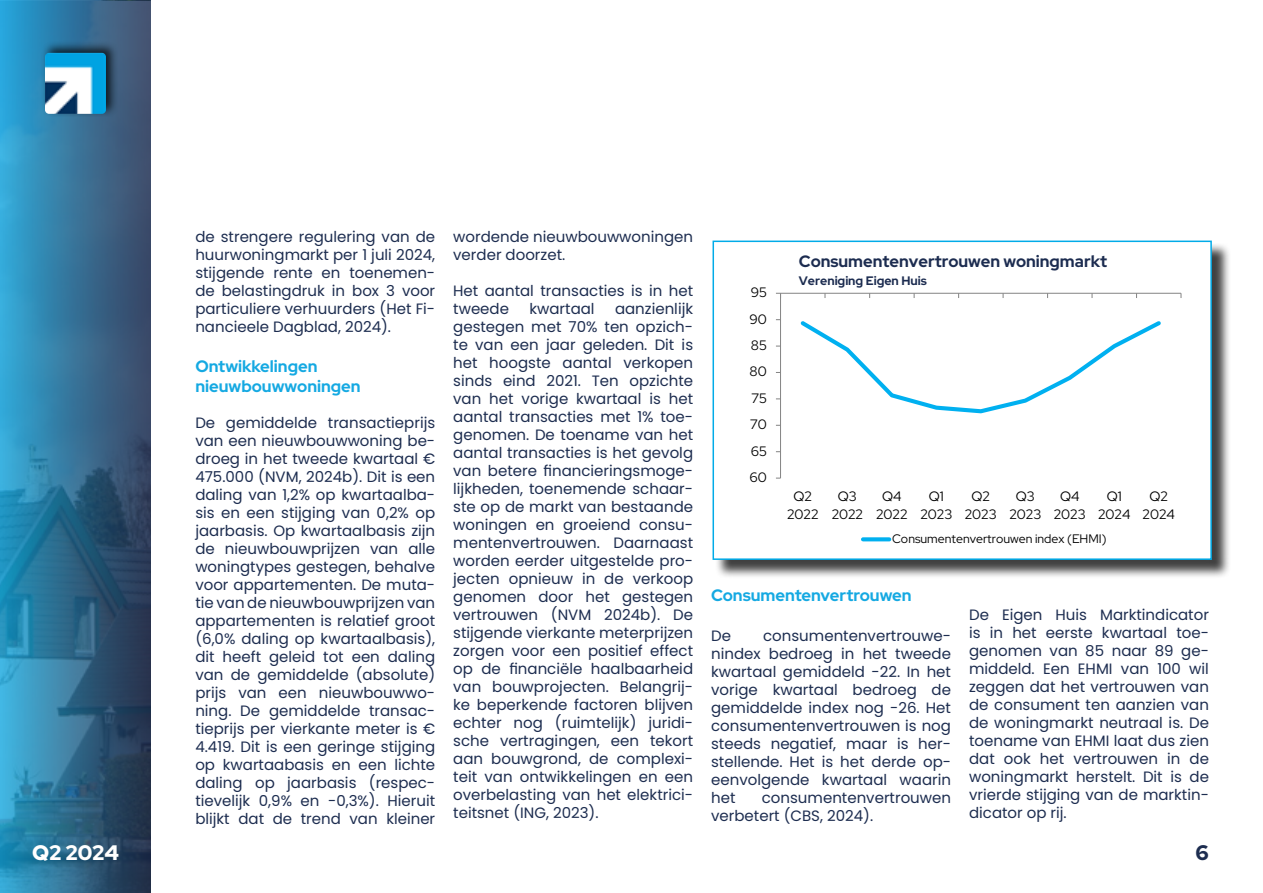
<style>
.page{position:relative;width:1263px;height:893px;background:#fff}
.page>*{position:absolute;margin:0;border:0;box-sizing:border-box;transform-origin:0 0}
.t1{font:900 21px "Red Hat Display";color:#fff}
.t2{font:900 21px "Red Hat Display";color:#1d2d50}
.t3{font:700 16.5px/19.8px "Red Hat Display";color:#15a9e2}
.t4{font:700 16.35px "Red Hat Display";color:#1c2c50}
.t5{font:15px/18px "Poppins";color:#1d2d50;text-align:justify}
.t6{font:13.65px/18.1px "Red Hat Display";color:#000;text-align:center}
.t7{font:12.3px "Red Hat Display";color:#000}
.t8{font:700 12.3px "Red Hat Display";letter-spacing:-.005em;color:#1c2c50}
</style>
<div class="page">
<div style="left:715px;top:243px;width:516px;height:336px;background:#000;opacity:.75"></div>
<div style="left:713px;top:241px;width:498px;height:318px;background:#fff"></div>
<hr style="left:780px;top:293px;width:1px;height:185px;background:#868686">
<hr style="left:780px;top:293px;width:401px;height:1px;background:#868686">
<svg style="left:800px;top:321px;width:361px;height:93px"></svg>
<svg style="left:863px;top:537px;width:26px;height:4px"></svg>
<div style="left:712px;top:241px;width:500px;height:319px;border:2px solid #01abe8"></div>
<svg style="left:0;top:0;width:151px;height:893px;background:#316f93"></svg>
<div style="left:41px;top:41px;width:77px;height:76px;background:#000;opacity:.75"></div>
<img style="left:45px;top:53px;width:61px;height:61px">
<p class="t5" style="left:195px;top:228px;width:241px">de strengere regulering van de huurwoningmarkt per 1 juli 2024, stijgende rente en toenemen&shy;de belastingdruk in box 3 voor particuliere verhuurders (Het Fi&shy;nancieele Dagblad, 2024).</p>
<p class="t3" style="left:195px;top:356px;width:167px">Ontwikkelingen nieuwbouwwoningen</p>
<p class="t5" style="left:195px;top:413px;width:241px">De gemiddelde transactieprijs van een nieuwbouwwoning be&shy;droeg in het tweede kwartaal € 475.000 (NVM, 2024b). Dit is een daling van 1,2% op kwartaalba&shy;sis en een stijging van 0,2% op jaarbasis. Op kwartaalbasis zijn de nieuwbouwprijzen van alle woningtypes gestegen, behalve voor appartementen. De muta&shy;tie van de nieuwbouwprijzen van appartementen is relatief groot (6,0% daling op kwartaalbasis), dit heeft geleid tot een daling van de gemiddelde (absolute) prijs van een nieuwbouwwo&shy;ning. De gemiddelde transac&shy;tieprijs per vierkante meter is € 4.419. Dit is een geringe stijging op kwartaabasis en een lichte daling op jaarbasis (respec&shy;tievelijk 0,9% en -0,3%). Hieruit blijkt dat de trend van kleiner</p>
<p class="t5" style="left:453px;top:228px;width:241px">wordende nieuwbouwwoningen verder doorzet.</p>
<p class="t5" style="left:453px;top:282px;width:241px">Het aantal transacties is in het tweede</p>
<p class="t5" style="left:453px;top:300px;width:241px;text-indent:162px">aanzienlijk gestegen met 70% ten opzich&shy;te van een jaar geleden. Dit is het hoogste aantal verkopen sinds eind 2021. Ten opzichte van het vorige kwartaal is het aantal transacties met 1% toe&shy;genomen. De toename van het aantal transacties is het gevolg van betere financieringsmoge&shy;lijkheden, toenemende schaar&shy;ste op de markt van bestaande woningen en groeiend consu&shy;mentenvertrouwen. Daarnaast worden eerder uitgestelde pro&shy;jecten opnieuw in de verkoop genomen door het gestegen vertrouwen (NVM 2024b). De stijgende vierkante meterprijzen zorgen voor een positief effect op de financiële haalbaarheid van bouwprojecten. Belangrij&shy;ke beperkende factoren blijven echter nog (ruimtelijk) juridi&shy;sche vertragingen, een tekort aan bouwgrond, de complexi&shy;teit van ontwikkelingen en een overbelasting van het elektrici&shy;teitsnet (ING, 2023).</p>
<p class="t5" style="left:529px;top:300px;width:67px">kwartaal</p>
<p class="t6" style="left:751px;top:283px;width:18px">95</p>
<p class="t6" style="left:749px;top:309px;width:19px">90</p>
<p class="t6" style="left:751px;top:336px;width:18px">85</p>
<p class="t6" style="left:749px;top:362px;width:19px">80</p>
<p class="t6" style="left:751px;top:389px;width:17px">75</p>
<p class="t6" style="left:750px;top:415px;width:18px">70</p>
<p class="t6" style="left:751px;top:441px;width:18px">65</p>
<p class="t6" style="left:749px;top:468px;width:19px">60</p>
<p class="t4" style="left:799px;top:251px;width:310px">Consumentenvertrouwen woningmarkt</p>
<p class="t8" style="left:799px;top:272px;width:129px">Vereniging Eigen Huis</p>
<p class="t6" style="left:787px;top:487px;width:33px">Q2<br>2022</p>
<p class="t6" style="left:832px;top:487px;width:33px">Q3<br>2022</p>
<p class="t6" style="left:876px;top:487px;width:33px">Q4<br>2022</p>
<p class="t6" style="left:920px;top:487px;width:33px">Q1<br>2023</p>
<p class="t6" style="left:965px;top:487px;width:33px">Q2<br>2023</p>
<p class="t6" style="left:1009px;top:487px;width:33px">Q3<br>2023</p>
<p class="t6" style="left:1054px;top:487px;width:33px">Q4<br>2023</p>
<p class="t6" style="left:1098px;top:487px;width:34px">Q1<br>2024</p>
<p class="t6" style="left:1142px;top:487px;width:34px">Q2<br>2024</p>
<p class="t7" style="left:892px;top:530px;width:216px">Consumentenvertrouwen index (EHMI)</p>
<p class="t3" style="left:711px;top:585px;width:202px">Consumentenvertrouwen</p>
<p class="t5" style="left:711px;top:627px;width:21px">De</p>
<p class="t5" style="left:711px;top:627px;width:241px;text-indent:52px">consumentenvertrouwe&shy;nindex bedroeg in het tweede kwartaal gemiddeld -22. In het vorige kwartaal bedroeg de gemiddelde index nog -26. Het consumentenvertrouwen is nog steeds negatief, maar is her&shy;stellende. Het is het derde op&shy;eenvolgende kwartaal waarin het</p>
<p class="t5" style="left:711px;top:789px;width:241px;text-indent:51px">consumentenvertrouwen verbetert (CBS, 2024).</p>
<p class="t5" style="left:969px;top:606px;width:241px">De Eigen Huis Marktindicator is in het eerste kwartaal toe&shy;genomen van 85 naar 89 ge&shy;middeld. Een EHMI van 100 wil zeggen dat het vertrouwen van de consument ten aanzien van de woningmarkt neutraal is. De toename van EHMI laat dus zien dat ook het vertrouwen in de woningmarkt herstelt. Dit is de vrierde stijging van de marktin&shy;dicator op rij.</p>
<h1 class="t1" style="left:32px;top:839px;width:88px">Q2 2024</h1>
<h1 class="t2" style="left:1195px;top:839px;width:15px">6</h1>
</div>
